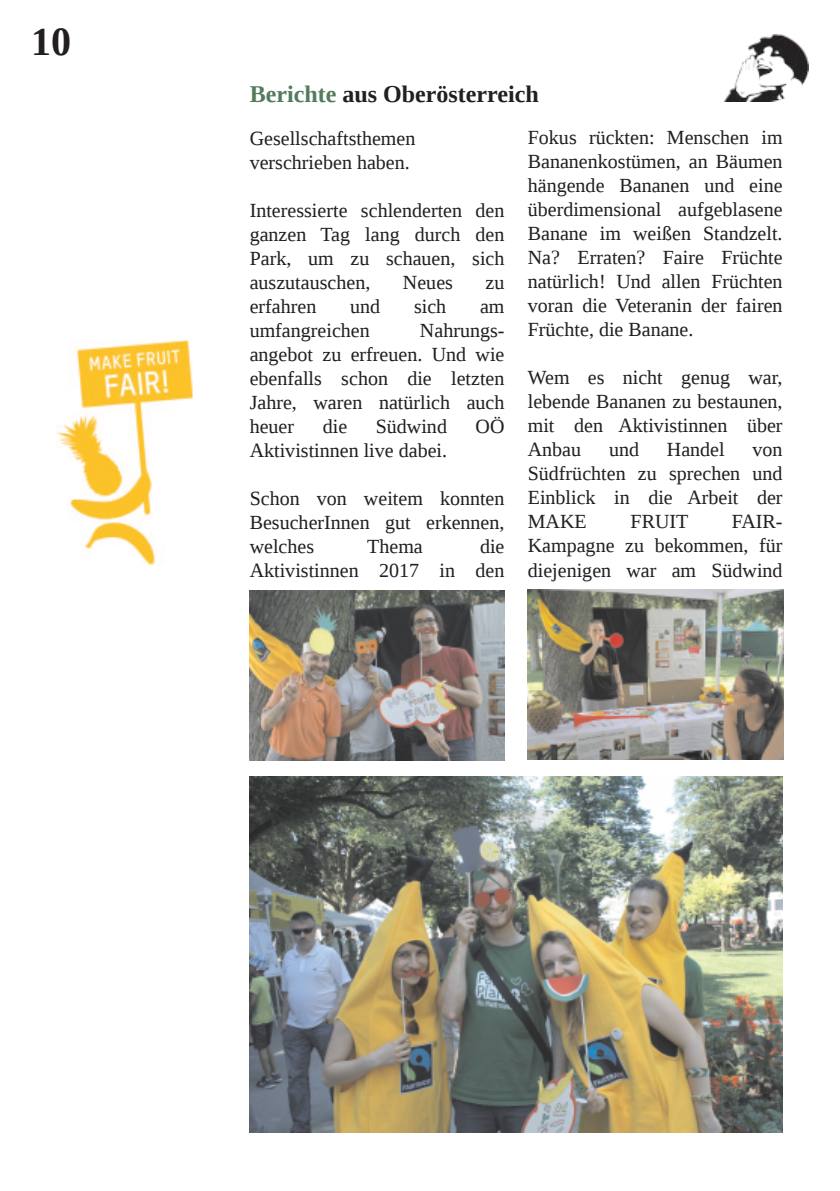
<style>
.page{position:relative;width:840px;height:1191px;background:#fff}
.page>*{position:absolute;margin:0;border:0;box-sizing:border-box;transform-origin:0 0}
.t1{font:700 40px "Liberation Serif";color:#231f20}
.t2{font:700 24px "Liberation Serif";color:#231f20}
.t3{font:20px/24px "Liberation Serif";color:#231f20;text-align:justify}
.s1{color:#547b5c}
</style>
<div class="page">
<img style="left:724px;top:34px;width:84px;height:68px">
<img style="left:249px;top:591px;width:255px;height:169px">
<img style="left:527px;top:590px;width:255px;height:170px">
<img style="left:57px;top:340px;width:136px;height:225px">
<img style="left:249px;top:777px;width:533px;height:355px">
<h1 class="t1" style="left:31px;top:19px;width:41px">10</h1>
<p class="t2" style="left:249px;top:80px;width:290px"><span class="s1">Berichte</span> aus Oberösterreich</p>
<p class="t3" style="left:249px;top:126px;width:167px">Gesellschaftsthemen verschrieben haben.</p>
<p class="t3" style="left:249px;top:198px;width:256px">Interessierte schlenderten den ganzen Tag lang durch den Park, um zu schauen, sich auszutauschen,</p>
<p class="t3" style="left:527px;top:126px;width:256px">Fokus rückten: Menschen im Bananenkostümen, an Bäumen hängende Bananen und eine überdimensional aufgeblasene Banane im weißen Standzelt.<br>Na? Erraten? Faire Früchte natürlich! Und allen Früchten voran die Veteranin der fairen Früchte, die Banane.</p>
<p class="t3" style="left:527px;top:366px;width:256px">Wem es nicht genug war, lebende Bananen zu bestaunen, mit den Aktivistinnen über Anbau</p>
<p class="t3" style="left:403px;top:270px;width:51px">Neues</p>
<p class="t3" style="left:485px;top:270px;width:20px">zu</p>
<p class="t3" style="left:249px;top:294px;width:68px">erfahren</p>
<p class="t3" style="left:350px;top:294px;width:31px">und</p>
<p class="t3" style="left:414px;top:294px;width:34px">sich</p>
<p class="t3" style="left:480px;top:294px;width:26px">am</p>
<p class="t3" style="left:249px;top:318px;width:121px">umfangreichen</p>
<p class="t3" style="left:249px;top:318px;width:256px;text-indent:170px">Nahrungs&shy;angebot zu erfreuen. Und wie ebenfalls schon die letzten Jahre, waren natürlich auch heuer</p>
<p class="t3" style="left:322px;top:414px;width:26px">die</p>
<p class="t3" style="left:375px;top:414px;width:73px">Südwind</p>
<p class="t3" style="left:475px;top:414px;width:30px">OÖ</p>
<p class="t3" style="left:249px;top:438px;width:199px">Aktivistinnen live dabei.</p>
<p class="t3" style="left:249px;top:486px;width:256px">Schon von weitem konnten BesucherInnen gut erkennen, welches</p>
<p class="t3" style="left:608px;top:438px;width:31px">und</p>
<p class="t3" style="left:666px;top:438px;width:59px">Handel</p>
<p class="t3" style="left:527px;top:438px;width:256px;text-indent:224px">von Südfrüchten zu sprechen und Einblick in die Arbeit der MAKE</p>
<p class="t3" style="left:527px;top:510px;width:256px;text-indent:204px">FAIR-Kampagne zu bekommen, für diejenigen war am Südwind</p>
<p class="t3" style="left:630px;top:510px;width:59px">FRUIT</p>
<p class="t3" style="left:249px;top:534px;width:256px;text-align:right">die<br>Aktivistinnen 2017 in den</p>
<p class="t3" style="left:367px;top:534px;width:57px">Thema</p>
</div>
